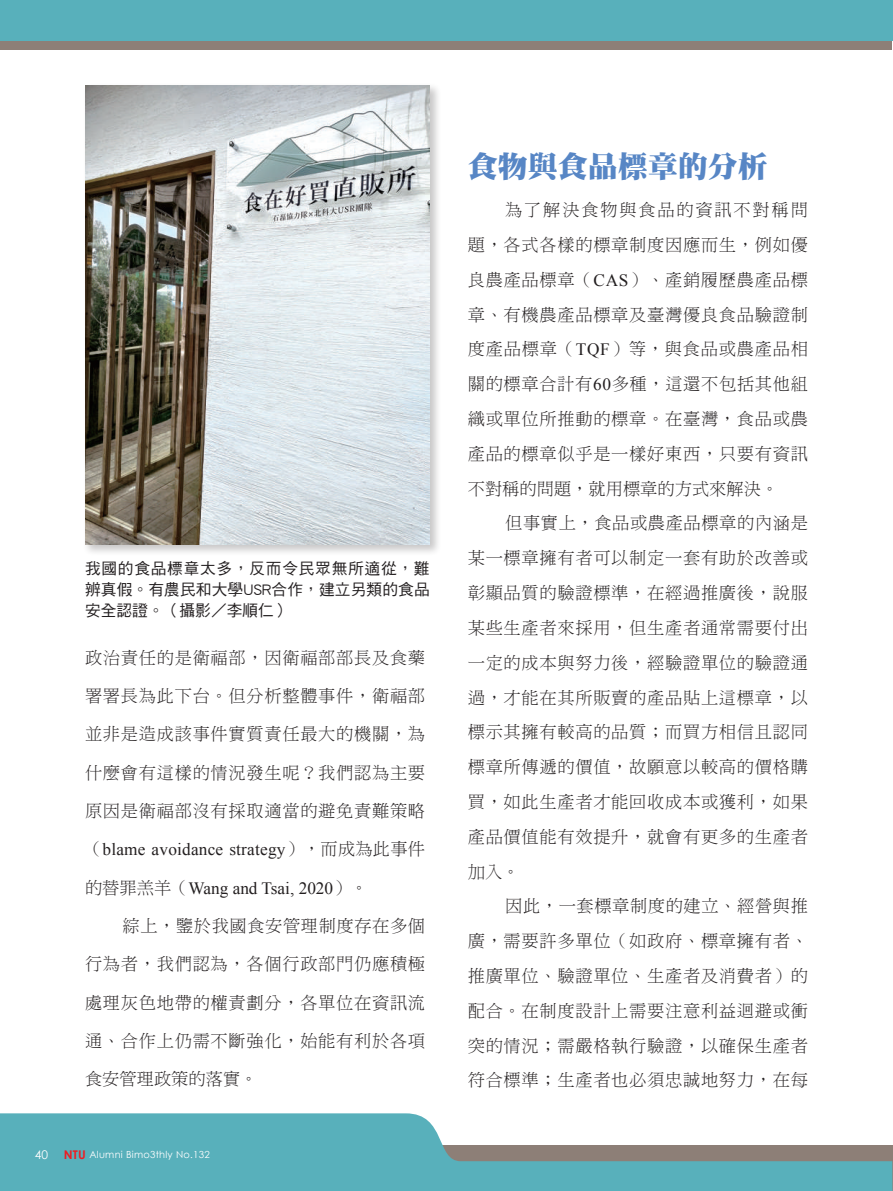
<style>
.page{position:relative;width:893px;height:1191px;background:#fff}
.page>*{position:absolute;margin:0;border:0;box-sizing:border-box;transform-origin:0 0}
.t1{font:30px "DF Ming Std W12";color:#5786c5}
.t2{font:17.25px/34.8px "DF Ming Std W3";letter-spacing:.04em;color:#231f20;text-align:justify}
.t3{font:17.25px "Times New Roman";letter-spacing:.01em;color:#231f20}
.t4{font:17.25px "DF Ming Std W3";color:#231f20}
.t5{font:15.75px/21px "DF Hei Std W5";letter-spacing:.005em;color:#231f20;text-align:justify}
.t6{font:12px "Century Gothic";color:#fff}
.t7{font:9.75px "Century Gothic";letter-spacing:.025em;color:#fff}
.s1{font-family:"DF Ming Std W3"}
.s2{font-weight:700;font-size:12px;color:#ee1d23}
.s3{font-family:"Times New Roman"}
</style>
<div class="page">
<div style="left:0;top:0;width:892px;height:50px;background:#8d7f77"></div>
<svg style="left:0;top:1113px;width:892px;height:78px;fill:#58b0bb"></svg>
<div style="left:0;top:0;width:893px;height:40px;background:#58b0bb"></div>
<div style="left:83px;top:83px;width:358px;height:473px;background:#231f20;opacity:.25"></div>
<img style="left:85px;top:85px;width:345px;height:460px">
<p class="t5" style="left:85px;top:557px;width:346px">我國的食品標章太多，反而令民眾無所適從，難辨真假。有農民和大學USR合作，建立另類的食品安全認證。（攝影／李順仁）</p>
<p class="t2" style="left:85px;top:640px;width:342px">政治責任的是衛福部，因衛福部部長及食藥</p>
<p class="t2" style="left:85px;top:678px;width:342px">署署長為此下台。但分析整體事件，衛福部</p>
<p class="t2" style="left:85px;top:716px;width:342px">並非是造成該事件實質責任最大的機關，為</p>
<p class="t2" style="left:85px;top:754px;width:342px">什麼會有這樣的情況發生呢？我們認為主要</p>
<p class="t2" style="left:85px;top:793px;width:342px">原因是衛福部沒有採取適當的避免責難策略</p>
<p class="t3" style="left:85px;top:838px;width:342px"><span class="s1">（</span>blame avoidance strategy<span class="s1">），而成為此事件</span></p>
<p class="t3" style="left:85px;top:876px;width:284px"><span class="s1">的替罪羔羊（</span>Wang and Tsai, 2020<span class="s1">）。</span></p>
<p class="t2" style="left:123px;top:908px;width:304px">綜上，鑒於我國食安管理制度存在多個</p>
<p class="t2" style="left:85px;top:946px;width:342px">行為者，我們認為，各個行政部門仍應積極</p>
<p class="t2" style="left:85px;top:984px;width:342px">處理灰色地帶的權責劃分，各單位在資訊流</p>
<p class="t2" style="left:85px;top:1023px;width:342px">通、合作上仍需不斷強化，始能有利於各項</p>
<p class="t4" style="left:85px;top:1069px;width:174px">食安管理政策的落實。</p>
<p class="t6" style="left:35px;top:1147px;width:15px">40</p>
<p class="t7" style="left:64px;top:1148px;width:147px"><span class="s2">NTU</span> Alumni Bimo3thly No.132</p>
<h1 class="t1" style="left:468px;top:150px;width:301px">食物與食品標章的分析</h1>
<p class="t2" style="left:468px;top:192px;width:342px;text-indent:38px">為了解決食物與食品的資訊不對稱問題，各式各樣的標章制度因應而生，例如優良農產品標章（<span class="s3">CAS</span>）、產銷履歷農產品標章、有機農產品標章及臺灣優良食品驗證制度產品標章（<span class="s3">TQF</span>）等，與食品或農產品相關的標章合計有<span class="s3">60</span>多種，這還不包括其他組織或單位所推動的標章。在臺灣，食品或農產品的標章似乎是一樣好東西，只要有資訊不對稱的問題，就用標章的方式來解決。</p>
<p class="t2" style="left:468px;top:505px;width:342px;text-indent:38px">但事實上，食品或農產品標章的內涵是某一標章擁有者可以制定一套有助於改善或彰顯品質的驗證標準，在經過推廣後，說服某些生產者來採用，但生產者通常需要付出一定的成本與努力後，經驗證單位的驗證通過，才能在其所販賣的產品貼上這標章，以標示其擁有較高的品質；而買方相信且認同標章所傳遞的價值，故願意以較高的價格購買，如此生產者才能回收成本或獲利，如果產品價值能有效提升，就會有更多的生產者加入。</p>
<p class="t2" style="left:468px;top:888px;width:342px;text-indent:38px">因此，一套標章制度的建立、經營與推廣，需要許多單位（如政府、標章擁有者、推廣單位、驗證單位、生產者及消費者）的配合。在制度設計上需要注意利益迴避或衝突的情況；需嚴格執行驗證，以確保生產者符合標準；生產者也必須忠誠地努力，在每</p>
</div>
